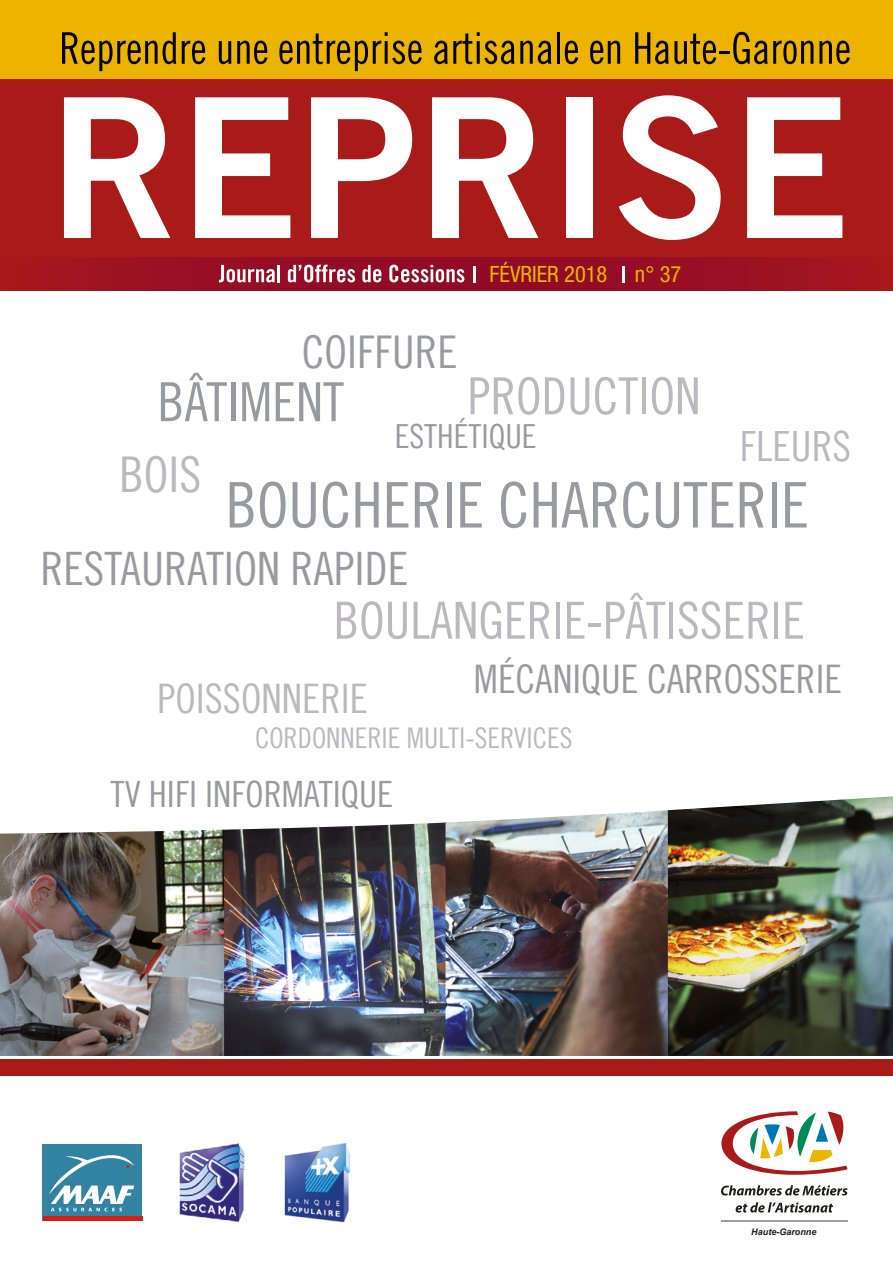
<style>
.page{position:relative;width:893px;height:1263px;background:#fff}
.page>*{position:absolute;margin:0;border:0;box-sizing:border-box;transform-origin:0 0}
.t1{font:62.85px "Trade Gothic LT Com Cn 18";color:#9999a0}
.t2{font:54px "Trade Gothic LT Com Cn 18";color:#9999a0}
.t3{font:51.15px "Trade Gothic LT Com Cn 18";color:#bbb8be}
.t4{font:49.35px "Trade Gothic LT Com Cn 18";color:#bbb8be}
.t5{font:46.05px "Trade Gothic LT Com Cn 18";color:#9999a0}
.t6{font:45.15px "Trade Gothic LT Com Cn 18";color:#9999a0}
.t7{font:41.7px "Trade Gothic LT Com Cn 18";color:#bbb8be}
.t8{font:40.8px "Trade Gothic LT Com Cn 18";color:#bbb8be}
.t9{font:39.45px "Trade Gothic LT Com Cn 18";color:#9999a0}
.t10{font:36.3px "Trade Gothic LT Com Cn 18";color:#9999a0}
.t11{font:33.15px "Trade Gothic LT Com Cn 18";color:#9999a0}
.t12{font:28.5px "Trade Gothic LT Com Cn 18";color:#bbb8be}
.t13{font:condensed 22.5px "Helvetica Neue";color:#eab600}
.t14{font:italic 700 9px "Arial";color:#1d1d1b}
</style>
<div class="page">
<div style="left:0;top:0;width:893px;height:102px;background:#ecb400"></div>
<svg style="left:62px;top:32px;width:114px;height:39px"></svg>
<svg style="left:182px;top:41px;width:23px;height:23px"></svg>
<svg style="left:219px;top:41px;width:12px;height:23px"></svg>
<svg style="left:237px;top:41px;width:30px;height:23px"></svg>
<svg style="left:279px;top:32px;width:143px;height:39px"></svg>
<svg style="left:434px;top:32px;width:117px;height:32px"></svg>
<hr style="left:557px;top:32px;width:3px;height:32px;background:#000">
<svg style="left:565px;top:41px;width:13px;height:23px"></svg>
<svg style="left:590px;top:41px;width:30px;height:23px"></svg>
<svg style="left:635px;top:32px;width:178px;height:32px"></svg>
<svg style="left:819px;top:41px;width:31px;height:23px"></svg>
<div style="left:0;top:79px;width:893px;height:212px;background:#a91b19"></div>
<div style="left:0;top:257px;width:893px;height:34px;background:linear-gradient(to right,#991023,#991024)"></div>
<svg style="left:64px;top:97px;width:106px;height:141px"></svg>
<svg style="left:195px;top:97px;width:95px;height:141px"></svg>
<svg style="left:311px;top:97px;width:101px;height:141px"></svg>
<svg style="left:432px;top:97px;width:106px;height:141px"></svg>
<div style="left:566px;top:97px;width:27px;height:141px;background:#fff"></div>
<svg style="left:619px;top:95px;width:102px;height:145px"></svg>
<svg style="left:747px;top:97px;width:95px;height:141px"></svg>
<div style="left:0;top:1059px;width:893px;height:16px;background:#a91b19"></div>
<svg style="left:219px;top:265px;width:56px;height:17px"></svg>
<hr style="left:277px;top:265px;width:3px;height:17px;background:#fff">
<svg style="left:288px;top:265px;width:67px;height:17px"></svg>
<svg style="left:362px;top:265px;width:19px;height:17px"></svg>
<svg style="left:389px;top:265px;width:75px;height:17px"></svg>
<svg style="left:473px;top:266px;width:2px;height:16px"></svg>
<svg style="left:622px;top:266px;width:2px;height:16px"></svg>
<img style="left:223px;top:822px;width:222px;height:234px">
<img style="left:445px;top:810px;width:223px;height:246px">
<img style="left:668px;top:796px;width:225px;height:260px">
<img style="left:0;top:830px;width:224px;height:226px">
<div style="left:43px;top:1143px;width:99px;height:77px;background:#3282a1"></div>
<hr style="left:43px;top:1216px;width:99px;height:4px;background:#d61d16">
<svg style="left:49px;top:1155px;width:85px;height:56px"></svg>
<img style="left:284px;top:1142px;width:67px;height:81px">
<svg style="left:721px;top:1111px;width:126px;height:64px"></svg>
<hr style="left:721px;top:1220px;width:126px;height:2px;background:#9d9d9d">
<svg style="left:721px;top:1185px;width:126px;height:10px"></svg>
<svg style="left:736px;top:1202px;width:97px;height:10px"></svg>
<img style="left:179px;top:1143px;width:66px;height:78px">
<p class="t6" style="left:302px;top:325px;width:157px">COIFFURE</p>
<p class="t13" style="left:490px;top:261px;width:193px">FÉVRIER 2018 n° 37</p>
<p class="t2" style="left:157px;top:370px;width:188px">BÂTIMENT</p>
<p class="t3" style="left:468px;top:366px;width:234px">PRODUCTION</p>
<p class="t11" style="left:395px;top:417px;width:143px">ESTHÉTIQUE</p>
<p class="t7" style="left:740px;top:421px;width:113px">FLEURS</p>
<p class="t4" style="left:119px;top:445px;width:84px">BOIS</p>
<p class="t1" style="left:226px;top:468px;width:585px">BOUCHERIE CHARCUTERIE</p>
<p class="t5" style="left:40px;top:541px;width:369px">RESTAURATION RAPIDE</p>
<p class="t3" style="left:334px;top:590px;width:473px">BOULANGERIE-PÂTISSERIE</p>
<p class="t8" style="left:157px;top:674px;width:212px">POISSONNERIE</p>
<p class="t9" style="left:474px;top:656px;width:369px">MÉCANIQUE CARROSSERIE</p>
<p class="t12" style="left:255px;top:721px;width:319px">CORDONNERIE MULTI-SERVICES</p>
<p class="t10" style="left:111px;top:772px;width:284px">TV HIFI INFORMATIQUE</p>
<p class="t14" style="left:751px;top:1226px;width:67px">Haute-Garonne</p>
</div>
